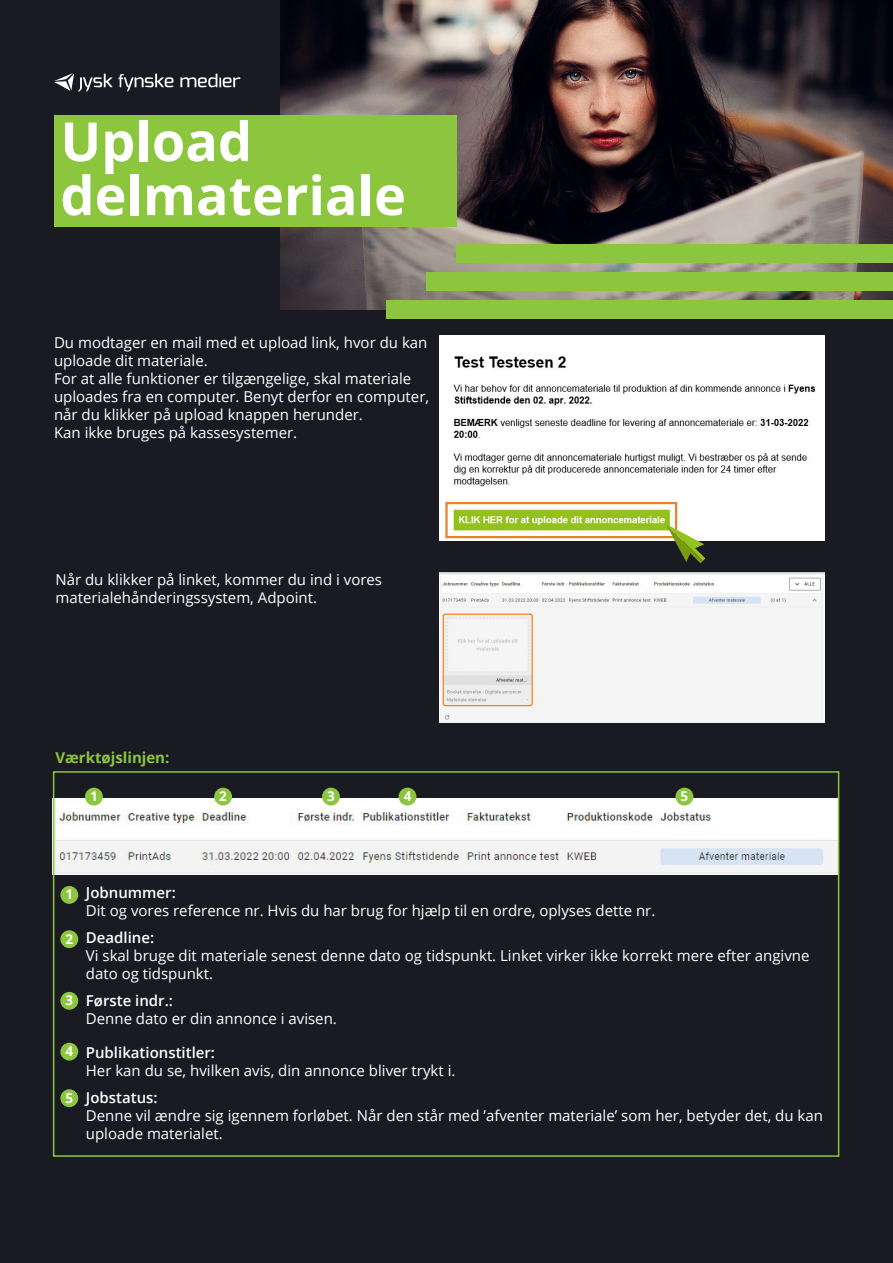
<style>
.page{position:relative;width:893px;height:1263px;background:#1a1b22}
.page>*{position:absolute;margin:0;border:0;box-sizing:border-box;transform-origin:0 0}
.t1{font:700 54px "Open Sans";color:#fff}
.t2{font:15px/18px "Open Sans";color:#fff}
.t3{font:600 15px "Open Sans";color:#fff}
.t4{font:700 15px "Open Sans";color:#8bc63e}
.t5{font:700 13.5px "Open Sans";color:#fff}
</style>
<div class="page">
<img style="left:281px;top:0;width:612px;height:310px">
<div style="left:54px;top:116px;width:402px;height:111px;background:#8bc63e"></div>
<div style="left:387px;top:300px;width:506px;height:18px;background:#8bc63e"></div>
<div style="left:427px;top:272px;width:466px;height:19px;background:#8bc63e"></div>
<svg style="left:54px;top:73px;width:120px;height:18px"></svg>
<svg style="left:180px;top:74px;width:60px;height:13px"></svg>
<div style="left:456px;top:244px;width:437px;height:19px;background:#8bc63e"></div>
<img style="left:439px;top:336px;width:386px;height:204px">
<div style="left:445px;top:502px;width:232px;height:36px;border:2px solid #ea822c"></div>
<svg style="left:666px;top:524px;width:39px;height:39px"></svg>
<img style="left:439px;top:573px;width:386px;height:150px">
<img style="left:56px;top:798px;width:780px;height:76px">
<div style="left:60px;top:886px;width:18px;height:18px;background:#8bc63e;border-radius:50%"></div>
<div style="left:60px;top:930px;width:18px;height:18px;background:#8bc63e;border-radius:50%"></div>
<div style="left:60px;top:992px;width:18px;height:18px;background:#8bc63e;border-radius:50%"></div>
<div style="left:60px;top:1043px;width:18px;height:17px;background:#8bc63e;border-radius:50%"></div>
<div style="left:60px;top:1089px;width:18px;height:18px;background:#8bc63e;border-radius:50%"></div>
<div style="left:85px;top:788px;width:18px;height:17px;background:#8bc63e;border-radius:50%"></div>
<div style="left:214px;top:788px;width:18px;height:17px;background:#8bc63e;border-radius:50%"></div>
<div style="left:322px;top:788px;width:18px;height:17px;background:#8bc63e;border-radius:50%"></div>
<div style="left:399px;top:788px;width:17px;height:17px;background:#8bc63e;border-radius:50%"></div>
<div style="left:675px;top:788px;width:18px;height:17px;background:#8bc63e;border-radius:50%"></div>
<div style="left:53px;top:771px;width:786px;height:386px;border:2px solid #8bc63e"></div>
<p class="t1" style="left:60px;top:103px;width:193px">Upload</p>
<p class="t1" style="left:60px;top:157px;width:347px">delmateriale</p>
<p class="t2" style="left:54px;top:333px;width:375px">Du modtager en mail med et upload link, hvor du kan uploade dit materiale.</p>
<p class="t2" style="left:54px;top:369px;width:377px">For at alle funktioner er tilgængelige, skal materiale uploades fra en computer. Benyt derfor en computer, når du klikker på upload knappen herunder.</p>
<p class="t2" style="left:54px;top:423px;width:245px">Kan ikke bruges på kassesystemer.</p>
<p class="t2" style="left:55px;top:570px;width:328px">Når du klikker på linket, kommer du ind i vores materialehånderingssystem, Adpoint.</p>
<p class="t4" style="left:55px;top:747px;width:116px">Værktøjslinjen:</p>
<p class="t5" style="left:90px;top:786px;width:9px">1</p>
<p class="t5" style="left:219px;top:786px;width:9px">2</p>
<p class="t5" style="left:327px;top:786px;width:9px">3</p>
<p class="t5" style="left:404px;top:786px;width:9px">4</p>
<p class="t5" style="left:681px;top:786px;width:9px">5</p>
<p class="t5" style="left:65px;top:885px;width:9px">1</p>
<p class="t5" style="left:65px;top:929px;width:9px">2</p>
<p class="t5" style="left:65px;top:991px;width:9px">3</p>
<p class="t5" style="left:65px;top:1041px;width:9px">4</p>
<p class="t5" style="left:65px;top:1088px;width:9px">5</p>
<p class="t3" style="left:86px;top:882px;width:91px">Jobnummer:</p>
<p class="t2" style="left:86px;top:901px;width:571px">Dit og vores reference nr. Hvis du har brug for hjælp til en ordre, oplyses dette nr.</p>
<p class="t3" style="left:86px;top:927px;width:70px">Deadline:</p>
<p class="t2" style="left:86px;top:946px;width:725px">Vi skal bruge dit materiale senest denne dato og tidspunkt. Linket virker ikke korrekt mere efter angivne dato og tidspunkt.</p>
<p class="t3" style="left:86px;top:990px;width:89px">Første indr.:</p>
<p class="t2" style="left:86px;top:1009px;width:253px">Denne dato er din annonce i avisen.</p>
<p class="t3" style="left:86px;top:1042px;width:131px">Publikationstitler:</p>
<p class="t2" style="left:86px;top:1061px;width:371px">Her kan du se, hvilken avis, din annonce bliver trykt i.</p>
<p class="t3" style="left:86px;top:1087px;width:73px">Jobstatus:</p>
<p class="t2" style="left:86px;top:1106px;width:739px">Denne vil ændre sig igennem forløbet. Når den står med ’afventer materiale’ som her, betyder det, du kan uploade materialet.</p>
</div>
